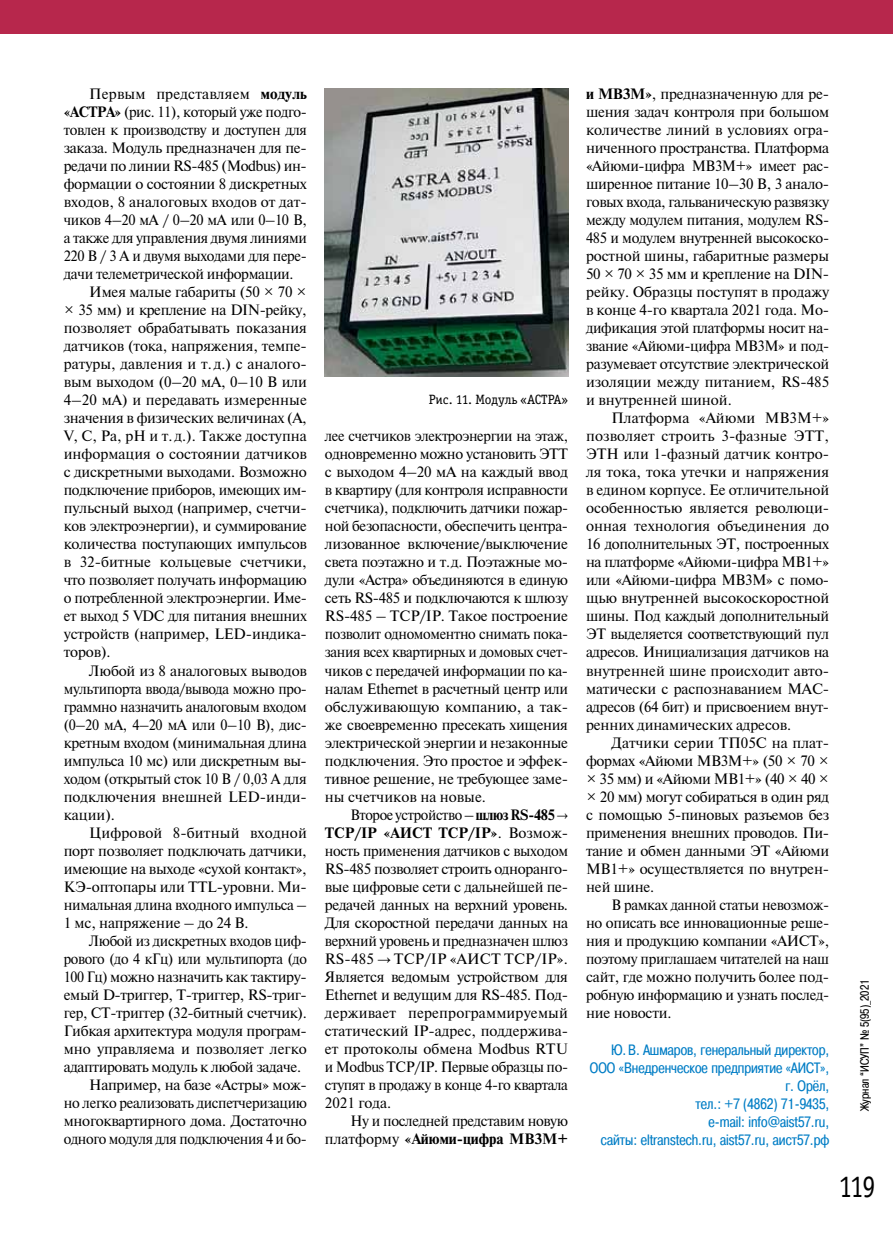
<style>
.page{position:relative;width:893px;height:1234px;background:#fff}
.page>*{position:absolute;margin:0;border:0;box-sizing:border-box;transform-origin:0 0}
.t1{font:31.5px "Officina Serif Book C";color:#000;scale:.85 1}
.t2{font:15px/18px "Newton";letter-spacing:-.02em;color:#000;text-align:justify}
.t3{font:15px/18px "Newton";letter-spacing:-.02em;color:#000;text-align:justify;scale:.95 1}
.t4{font:15px/18px "Newton";letter-spacing:-.02em;color:#000;text-align:justify;scale:.94 1}
.t5{font:15px/18px "Newton";letter-spacing:-.02em;color:#000;text-align:justify;scale:.96 1}
.t6{font:15px "Newton";color:#000}
.t7{font:15px/18px "Pragmatica Cond C";color:#007dc5;text-align:right}
.t8{font:15px "Newton";letter-spacing:.01em;color:#000}
.t9{font:13.5px "Officina Serif Book C";color:#000}
.t10{font:12px "Pragmatica Cond C";color:#000}
.s1{font-weight:700}
.s2{font-family:"Arial";font-weight:700}
.s3{font-family:"Arial"}
</style>
<div class="page">
<div style="left:0;top:0;width:893px;height:34px;background:#b7274c"></div>
<img style="left:325px;top:89px;width:243px;height:287px">
<p class="t8" style="left:89px;top:83px;width:219px">Первым представляем <span class="s1">модуль</span></p>
<p class="t5" style="left:64px;top:102px;width:255px"><span class="s1">«АСТРА»</span> (рис. 11), который уже подго-</p>
<p class="t5" style="left:64px;top:120px;width:255px">товлен к производству и доступен для</p>
<p class="t2" style="left:64px;top:138px;width:245px">заказа. Модуль предназначен для пе-</p>
<p class="t2" style="left:64px;top:156px;width:245px">редачи по линии RS‑485 (Modbus) ин-</p>
<p class="t2" style="left:64px;top:174px;width:245px">формации о состоянии 8 дискретных</p>
<p class="t6" style="left:64px;top:191px;width:245px">входов, 8 аналоговых входов от дат-</p>
<p class="t5" style="left:64px;top:210px;width:255px">чиков 4–20 мА / 0–20 мА или 0–10 В,</p>
<p class="t5" style="left:64px;top:228px;width:255px">а также для управления двумя линиями</p>
<p class="t5" style="left:64px;top:246px;width:255px">220 В / 3 А и двумя выходами для пере-</p>
<p class="t2" style="left:64px;top:264px;width:231px">дачи телеметрической информации.</p>
<p class="t2" style="left:89px;top:282px;width:219px">Имея малые габариты (50 × 70 ×</p>
<p class="t2" style="left:64px;top:300px;width:245px">× 35 мм) и крепление на DIN-рейку,</p>
<p class="t6" style="left:64px;top:317px;width:245px">позволяет обрабатывать показания</p>
<p class="t2" style="left:64px;top:336px;width:245px">датчиков (тока, напряжения, темпе-</p>
<p class="t6" style="left:64px;top:353px;width:245px">ратуры, давления и т.д.) с аналого-</p>
<p class="t2" style="left:64px;top:372px;width:245px">вым выходом (0–20 мА, 0–10 В или</p>
<p class="t6" style="left:64px;top:389px;width:245px">4–20 мА) и передавать измеренные</p>
<p class="t2" style="left:64px;top:408px;width:245px">значения в физических величинах (А,</p>
<p class="t6" style="left:64px;top:425px;width:245px">V, C, Pa, pH и т.д.). Также доступна</p>
<p class="t6" style="left:64px;top:443px;width:245px">информация о состоянии датчиков</p>
<p class="t2" style="left:64px;top:462px;width:245px">с дискретными выходами. Возможно</p>
<p class="t2" style="left:64px;top:480px;width:245px">подключение приборов, имеющих им-</p>
<p class="t2" style="left:64px;top:498px;width:245px">пульсный выход (например, счетчи-</p>
<p class="t2" style="left:64px;top:516px;width:245px">ков электроэнергии), и суммирование</p>
<p class="t2" style="left:64px;top:534px;width:245px">количества поступающих импульсов</p>
<p class="t6" style="left:64px;top:551px;width:245px">в 32‑битные кольцевые счетчики,</p>
<p class="t2" style="left:64px;top:570px;width:245px">что позволяет получать информацию</p>
<p class="t2" style="left:64px;top:588px;width:245px">о потребленной электроэнергии. Име-</p>
<p class="t2" style="left:64px;top:606px;width:245px">ет выход 5 VDC для питания внешних</p>
<p class="t2" style="left:64px;top:624px;width:245px">устройств (например, LED-индика-</p>
<p class="t2" style="left:64px;top:642px;width:48px">торов).</p>
<p class="t2" style="left:89px;top:660px;width:219px">Любой из 8 аналоговых выводов</p>
<p class="t3" style="left:64px;top:678px;width:257px">мультипорта ввода/вывода можно про-</p>
<p class="t3" style="left:64px;top:696px;width:257px">граммно назначить аналоговым входом</p>
<p class="t3" style="left:64px;top:714px;width:257px">(0–20 мА, 4–20 мА или 0–10 В), дис-</p>
<p class="t2" style="left:64px;top:732px;width:245px">кретным входом (минимальная длина</p>
<p class="t2" style="left:64px;top:750px;width:245px">импульса 10 мс) или дискретным вы-</p>
<p class="t3" style="left:64px;top:768px;width:257px">ходом (открытый сток 10 В / 0,03 А для</p>
<p class="t6" style="left:64px;top:785px;width:245px">подключения внешней LED-инди-</p>
<p class="t2" style="left:64px;top:804px;width:53px">кации).</p>
<p class="t8" style="left:89px;top:821px;width:219px">Цифровой 8‑битный входной</p>
<p class="t2" style="left:64px;top:840px;width:245px">порт позволяет подключать датчики,</p>
<p class="t2" style="left:64px;top:858px;width:245px">имеющие на выходе «сухой контакт»,</p>
<p class="t2" style="left:64px;top:876px;width:245px">КЭ-оптопары или TTL-уровни. Ми-</p>
<p class="t2" style="left:64px;top:894px;width:245px">нимальная длина входного импульса –</p>
<p class="t2" style="left:64px;top:912px;width:186px">1 мс, напряжение – до 24 В.</p>
<p class="t5" style="left:89px;top:930px;width:228px">Любой из дискретных входов циф-</p>
<p class="t4" style="left:64px;top:948px;width:260px">рового (до 4 кГц) или мультипорта (до</p>
<p class="t4" style="left:64px;top:966px;width:260px">100 Гц) можно назначить как тактиру-</p>
<p class="t2" style="left:64px;top:984px;width:245px">емый D‑триггер, Т‑триггер, RS-триг-</p>
<p class="t2" style="left:64px;top:1002px;width:245px">гер, СТ-триггер (32‑битный счетчик).</p>
<p class="t2" style="left:64px;top:1020px;width:245px">Гибкая архитектура модуля програм-</p>
<p class="t6" style="left:64px;top:1037px;width:245px">мно управляема и позволяет легко</p>
<p class="t2" style="left:64px;top:1056px;width:239px">адаптировать модуль к любой задаче.</p>
<p class="t2" style="left:89px;top:1074px;width:219px">Например, на базе «Астры» мож-</p>
<p class="t5" style="left:64px;top:1092px;width:255px">но легко реализовать диспетчеризацию</p>
<p class="t2" style="left:64px;top:1110px;width:245px">многоквартирного дома. Достаточно</p>
<p class="t3" style="left:64px;top:1128px;width:257px">одного модуля для подключения 4 и бо-</p>
<p class="t9" style="left:429px;top:392px;width:141px">Рис. 11. Модуль «АСТРА»</p>
<p class="t3" style="left:325px;top:426px;width:257px">лее счетчиков электроэнергии на этаж, одновременно можно установить ЭТТ с выходом 4–20 мА на каждый ввод в квартиру (для контроля исправности счетчика), подключить датчики пожар&shy;ной безопасности, обеспечить центра&shy;лизованное включение/выключение света поэтажно и т.д. Поэтажные мо&shy;дули «Астра» объединяются в единую сеть RS‑485 и подключаются к шлюзу RS‑485 – TCP/IP. Такое построение позволит одномоментно снимать пока&shy;зания всех квартирных и домовых счет&shy;чиков с передачей информации по ка&shy;налам Ethernet в расчетный центр или обслуживающую компанию, а так&shy;же своевременно пресекать хищения электрической энергии и незаконные подключения. Это простое и эффек&shy;тивное решение, не требующее заме&shy;ны счетчиков на новые.</p>
<p class="t4" style="left:325px;top:804px;width:260px;text-indent:26px">Второе устройство– <span class="s1">шлюз RS-485</span><span class="s2">→ </span><span class="s1">TCP/IP «АИСТ TCP/IP»</span>. Возмож&shy;ность применения датчиков с выходом RS‑485 позволяет строить одноранго&shy;вые цифровые сети с дальнейшей пе&shy;редачей данных на верхний уровень.<br>Для скоростной передачи данных на верхний уровень и предназначен шлюз RS-485 <span class="s3">→</span> TCP/IP «АИСТ TCP/IP».<br>Является ведомым устройством для Ethernet и ведущим для RS‑485. Под&shy;держивает перепрограммируемый статический IP-адрес, поддержива&shy;ет протоколы обмена Modbus RTU и Modbus TCP/IP. Первые образцы по&shy;ступят в продажу в конце 4‑го квартала 2021 года.</p>
<p class="t2" style="left:325px;top:1110px;width:245px;text-align:right">Ну и последней представим новую платформу <span class="s1">«Айюми-цифра МВ3М+</span></p>
<p class="t2" style="left:586px;top:84px;width:245px"><span class="s1">и МВ3М»</span>, предназначенную для ре&shy;шения задач контроля при большом количестве линий в условиях огра&shy;ниченного пространства. Платформа «Айюми-цифра МВ3М+» имеет рас&shy;ширенное питание 10–30 В, 3 анало&shy;говых входа, гальваническую развязку между модулем питания, модулем RS-485 и модулем внутренней высокоско&shy;ростной шины, габаритные размеры 50 × 70 × 35 мм и крепление на DIN&shy;рейку. Образцы поступят в продажу в конце 4‑го квартала 2021 года. Мо&shy;дификация этой платформы носит на&shy;звание «Айюми-цифра МВ3М» и под&shy;разумевает отсутствие электрической изоляции между питанием, RS‑485 и внутренней шиной.</p>
<p class="t2" style="left:586px;top:408px;width:245px;text-indent:26px">Платформа «Айюми МВ3М+» позволяет строить 3‑фазные ЭТТ, ЭТН или 1‑фазный датчик контро&shy;ля тока, тока утечки и напряжения в едином корпусе. Ее отличительной особенностью является революци&shy;онная технология объединения до 16 дополнительных ЭТ, построенных на платформе «Айюми-цифра МВ1+» или «Айюми-цифра МВ3М» с помо&shy;щью внутренней высокоскоростной шины. Под каждый дополнительный ЭТ выделяется соответствующий пул адресов. Инициализация датчиков на внутренней шине происходит авто&shy;матически с распознаванием MAC&shy;адресов (64 бит) и присвоением внут&shy;ренних динамических адресов.</p>
<p class="t2" style="left:586px;top:732px;width:245px;text-indent:26px">Датчики серии ТП05С на плат&shy;формах «Айюми МВ3М+» (50 × 70 × × 35 мм) и «Айюми МВ1+» (40 × 40 × × 20 мм) могут собираться в один ряд с помощью 5‑пиновых разъемов без применения внешних проводов. Пи&shy;тание и обмен данными ЭТ «Айюми МВ1+» осуществляется по внутрен&shy;ней шине.</p>
<p class="t5" style="left:586px;top:894px;width:255px;text-indent:26px">В рамках данной статьи невозмож&shy;но описать все инновационные реше&shy;ния и продукцию компании «АИСТ», поэтому приглашаем читателей на наш сайт, где можно получить более под&shy;робную информацию и узнать послед&shy;ние новости.</p>
<p class="t7" style="left:590px;top:1040px;width:241px">Ю.В. Ашмаров, генеральный директор,<br>ООО «Внедренческое предприятие «АИСТ», г. Орёл,<br>тел.: +7 (4862) 71-9435,<br>e‑mail: info@aist57.ru,<br>сайты: eltranstech.ru, aist57.ru, аист57.рф</p>
<p class="t10" style="left:858px;top:1110px;width:133px;rotate:-90deg">Журнал “ИСУП” № 5(95)_2021</p>
<h1 class="t1" style="left:839px;top:1168px;width:45px">119</h1>
</div>
